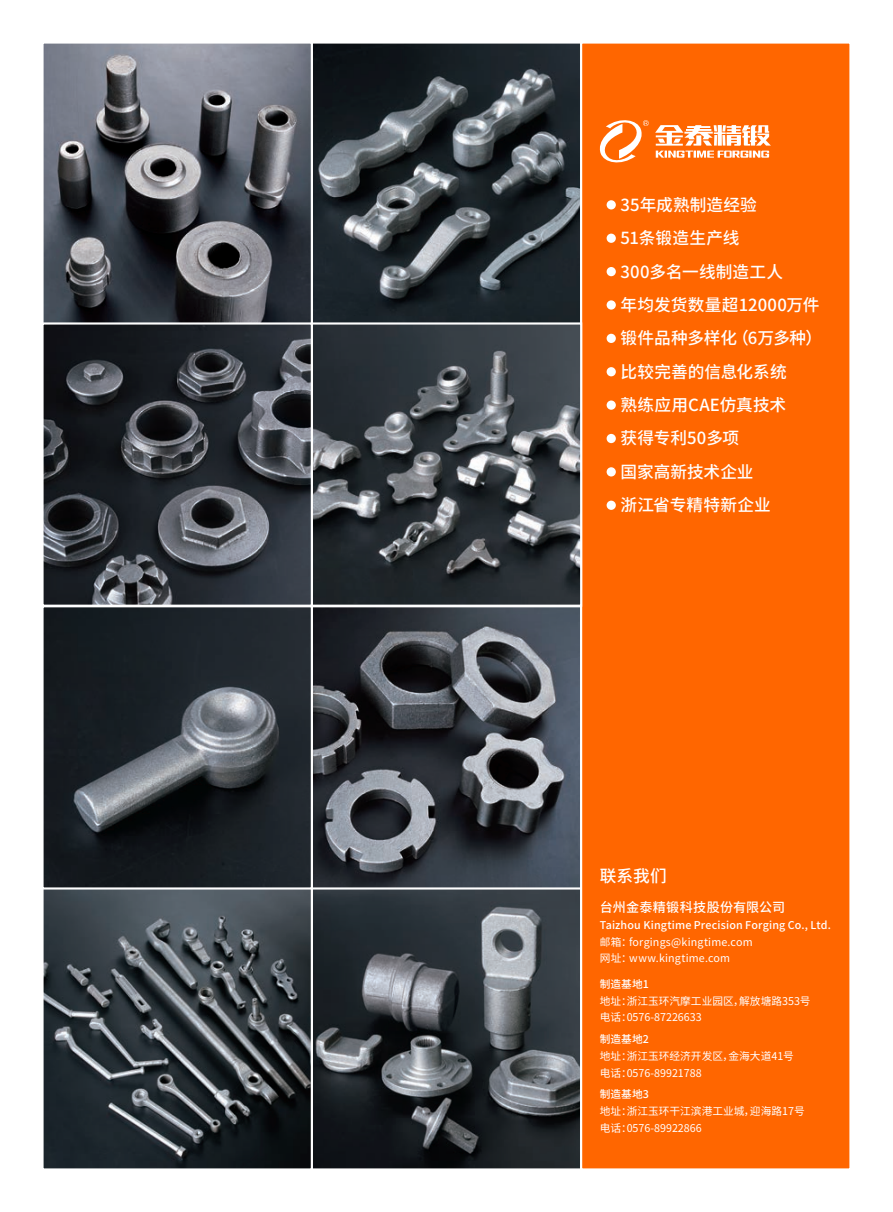
<style>
.page{position:relative;width:893px;height:1212px;background:#fff}
.page>*{position:absolute;margin:0;border:0;box-sizing:border-box;transform-origin:0 0}
.t1{font:500 16.65px/33.3px "Noto Sans Hans";letter-spacing:.005em;color:#fff}
.t2{font:500 13.05px "Noto Sans Hans";letter-spacing:.01em;color:#fff}
.t3{font:10.65px/16.6px "Noto Sans Hans";color:#fff}
.t4{font:500 10.65px "Noto Sans Hans";letter-spacing:.01em;color:#fff}
.t5{font:10.65px/16.6px "Noto Sans Hans";letter-spacing:.02em;color:#fff}
</style>
<div class="page">
<img style="left:314px;top:889px;width:265px;height:278px">
<img style="left:314px;top:44px;width:265px;height:278px">
<svg style="left:314px;top:608px;width:265px;height:278px;background:#464a52"></svg>
<div style="left:311px;top:605px;width:271px;height:284px;border:2px solid #fff"></div>
<svg style="left:44px;top:889px;width:266px;height:278px;background:#3b4348"></svg>
<div style="left:41px;top:886px;width:272px;height:284px;border:2px solid #fff"></div>
<svg style="left:44px;top:44px;width:266px;height:278px;background:#5b5e66"></svg>
<div style="left:41px;top:41px;width:272px;height:285px;border:2px solid #fff"></div>
<div style="left:580px;top:41px;width:271px;height:1129px;background:#f60;border:2px solid #fff"></div>
<svg style="left:599px;top:120px;width:50px;height:43px"></svg>
<svg style="left:655px;top:125px;width:116px;height:33px"></svg>
<div style="left:607px;top:200px;width:9px;height:9px;background:#fff;border-radius:50%"></div>
<div style="left:607px;top:234px;width:9px;height:9px;background:#fff;border-radius:50%"></div>
<div style="left:607px;top:267px;width:9px;height:9px;background:#fff;border-radius:50%"></div>
<div style="left:607px;top:300px;width:9px;height:10px;background:#fff;border-radius:50%"></div>
<div style="left:607px;top:334px;width:9px;height:9px;background:#fff;border-radius:50%"></div>
<div style="left:607px;top:367px;width:9px;height:9px;background:#fff;border-radius:50%"></div>
<div style="left:607px;top:400px;width:9px;height:10px;background:#fff;border-radius:50%"></div>
<div style="left:607px;top:434px;width:9px;height:9px;background:#fff;border-radius:50%"></div>
<div style="left:607px;top:467px;width:9px;height:9px;background:#fff;border-radius:50%"></div>
<div style="left:607px;top:501px;width:9px;height:9px;background:#fff;border-radius:50%"></div>
<svg style="left:44px;top:608px;width:266px;height:278px;background:#2a2f35"></svg>
<div style="left:41px;top:605px;width:272px;height:284px;border:2px solid #fff"></div>
<svg style="left:314px;top:325px;width:265px;height:279px;background:#41464b"></svg>
<div style="left:311px;top:322px;width:271px;height:285px;border:2px solid #fff"></div>
<svg style="left:44px;top:325px;width:266px;height:279px;background:#35383f"></svg>
<div style="left:41px;top:322px;width:272px;height:285px;border:2px solid #fff"></div>
<h1 class="t1" style="left:620px;top:189px;width:203px">35年成熟制造经验<br>51条锻造生产线<br>300多名一线制造工人<br>年均发货数量超12000万件锻件品种多样化（6万多种）比较完善的信息化系统<br>熟练应用CAE仿真技术<br>获得专利50多项<br>国家高新技术企业<br>浙江省专精特新企业</h1>
<h1 class="t1" style="left:600px;top:860px;width:69px">联系我们</h1>
<p class="t2" style="left:600px;top:900px;width:187px">台州金泰精锻科技股份有限公司</p>
<p class="t4" style="left:600px;top:919px;width:233px">Taizhou Kingtime Precision Forging Co., Ltd.</p>
<p class="t5" style="left:600px;top:933px;width:154px">邮箱：forgings@kingtime.com网址：www.kingtime.com</p>
<p class="t4" style="left:600px;top:978px;width:50px">制造基地1</p>
<p class="t3" style="left:600px;top:992px;width:212px">地址：浙江玉环汽摩工业园区，解放塘路353号电话：0576-87226633</p>
<p class="t4" style="left:600px;top:1033px;width:50px">制造基地2</p>
<p class="t3" style="left:600px;top:1048px;width:196px">地址：浙江玉环经济开发区，金海大道41号电话：0576-89921788</p>
<p class="t4" style="left:600px;top:1088px;width:50px">制造基地3</p>
<p class="t3" style="left:600px;top:1103px;width:206px">地址：浙江玉环干江滨港工业城，迎海路17号电话：0576-89922866</p>
</div>
